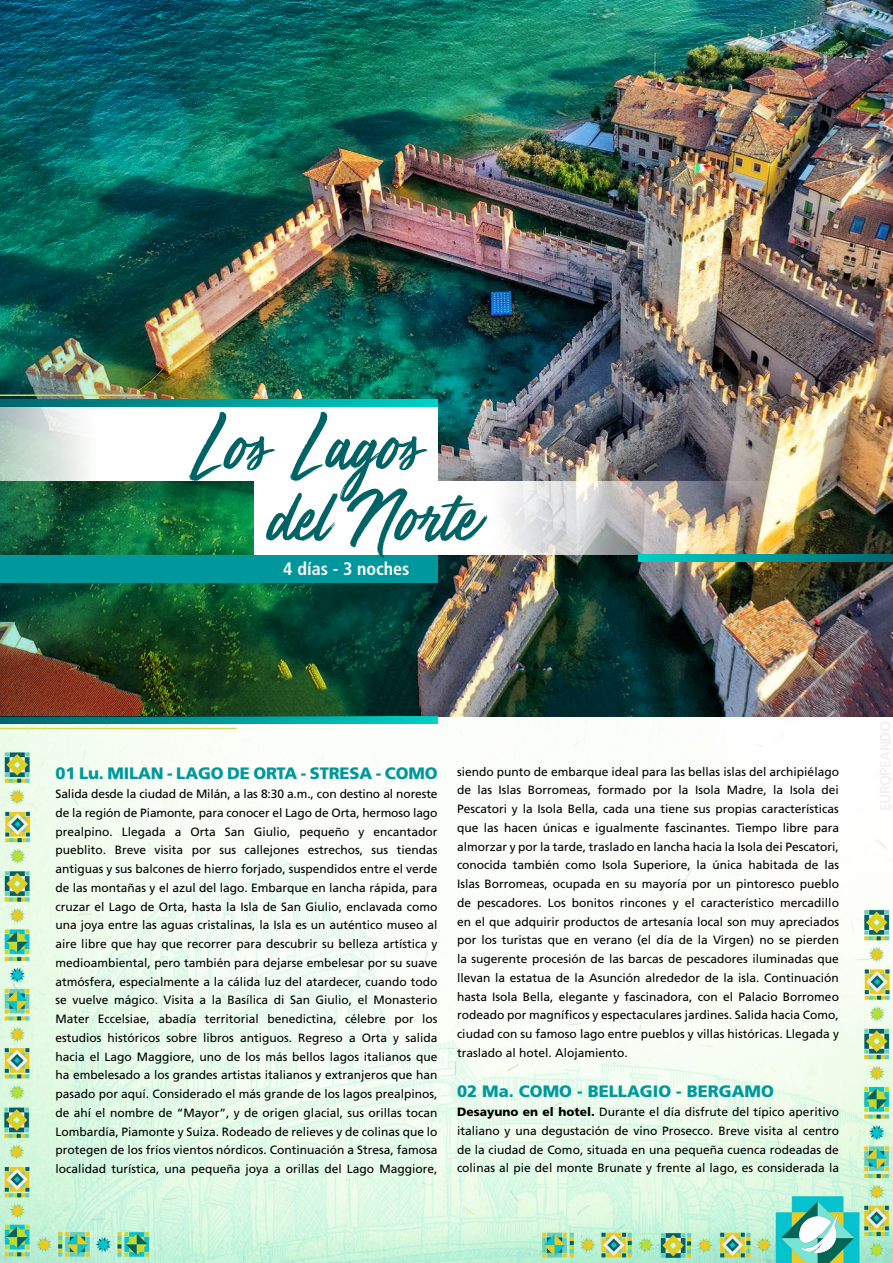
<style>
.page{position:relative;width:893px;height:1263px;background:#fff}
.page>*{position:absolute;margin:0;border:0;box-sizing:border-box;transform-origin:0 0}
.t1{font:75px "Mega Fresh";color:#006366}
.t2{font:700 condensed 18px "Frutiger";color:#fff}
.t3{font:900 16.5px "Frutiger";letter-spacing:-.01em;color:#00989d}
.t4{font:12px/18.8px "Frutiger";color:#000;text-align:justify}
.s1{font-weight:900}
</style>
<div class="page">
<img style="left:0;top:716px;width:893px;height:547px">
<img style="left:800px;top:1210px;width:39px;height:43px">
<img style="left:783px;top:0;width:110px;height:716px">
<svg style="left:0;top:716px;width:437px;height:7px;background:#009291"></svg>
<hr style="left:0;top:728px;width:237px;height:1px;background:#d5da50">
<img style="left:0;top:0;width:783px;height:716px">
<div style="left:0;top:555px;width:437px;height:27px;background:#00989d"></div>
<svg style="left:0;top:407px;width:437px;height:74px"></svg>
<img style="left:255px;top:481px;width:638px;height:74px">
<svg style="left:0;top:400px;width:437px;height:7px;background:#009a98"></svg>
<svg style="left:638px;top:555px;width:255px;height:7px;background:#009a99"></svg>
<hr style="left:0;top:394px;width:145px;height:2px;background:#d5da50">
<h1 class="t1" style="left:186px;top:407px;width:235px">Los Lagos</h1>
<h1 class="t1" style="left:269px;top:478px;width:210px">del Norte</h1>
<h2 class="t2" style="left:283px;top:558px;width:128px">4 días - 3 noches</h2>
<h3 class="t3" style="left:56px;top:764px;width:383px">01 Lu. MILAN - LAGO DE ORTA - STRESA - COMO</h3>
<p class="t4" style="left:56px;top:784px;width:384px">Salida desde la ciudad de Milán, a las 8:30 a.m., con destino al noreste de la región de Piamonte, para conocer el Lago de Orta, hermoso lago prealpino. Llegada a Orta San Giulio, pequeño y encantador pueblito. Breve visita por sus callejones estrechos, sus tiendas antiguas y sus balcones de hierro forjado, suspendidos entre el verde de las montañas y el azul del lago. Embarque en lancha rápida, para cruzar el Lago de Orta, hasta la Isla de San Giulio, enclavada como una joya entre las aguas cristalinas, la Isla es un auténtico museo al aire libre que hay que recorrer para descubrir su belleza artística y medioambiental, pero también para dejarse embelesar por su suave atmósfera, especialmente a la cálida luz del atardecer, cuando todo se vuelve mágico. Visita a la Basílica di San Giulio, el Monasterio Mater Eccelsiae, abadía territorial benedictina, célebre por los estudios históricos sobre libros antiguos. Regreso a Orta y salida hacia el Lago Maggiore, uno de los más bellos lagos italianos que ha embelesado a los grandes artistas italianos y extranjeros que han pasado por aquí. Considerado el más grande de los lagos prealpinos, de ahí el nombre de “Mayor”, y de origen glacial, sus orillas tocan Lombardía, Piamonte y Suiza. Rodeado de relieves y de colinas que lo protegen de los fríos vientos nórdicos. Continuación a Stresa, famosa localidad turística, una pequeña joya a orillas del Lago Maggiore,</p>
<p class="t4" style="left:457px;top:762px;width:383px">siendo punto de embarque ideal para las bellas islas del archipiélago de las Islas Borromeas, formado por la Isola Madre, la Isola dei Pescatori y la Isola Bella, cada una tiene sus propias características que las hacen únicas e igualmente fascinantes. Tiempo libre para almorzar y por la tarde, traslado en lancha hacia la Isola dei Pescatori, conocida también como Isola Superiore, la única habitada de las Islas Borromeas, ocupada en su mayoría por un pintoresco pueblo de pescadores. Los bonitos rincones y el característico mercadillo en el que adquirir productos de artesanía local son muy apreciados por los turistas que en verano (el día de la Virgen) no se pierden la sugerente procesión de las barcas de pescadores iluminadas que llevan la estatua de la Asunción alrededor de la isla. Continuación hasta Isola Bella, elegante y fascinadora, con el Palacio Borromeo rodeado por magníficos y espectaculares jardines. Salida hacia Como, ciudad con su famoso lago entre pueblos y villas históricas. Llegada y traslado al hotel. Alojamiento.</p>
<h3 class="t3" style="left:457px;top:1081px;width:318px">02 Ma. COMO - BELLAGIO - BERGAMO</h3>
<p class="t4" style="left:457px;top:1102px;width:383px"><span class="s1">Desayuno en el hotel.</span> Durante el día disfrute del típico aperitivo italiano y una degustación de vino Prosecco. Breve visita al centro de la ciudad de Como, situada en una pequeña cuenca rodeadas de colinas al pie del monte Brunate y frente al lago, es considerada la</p>
</div>
